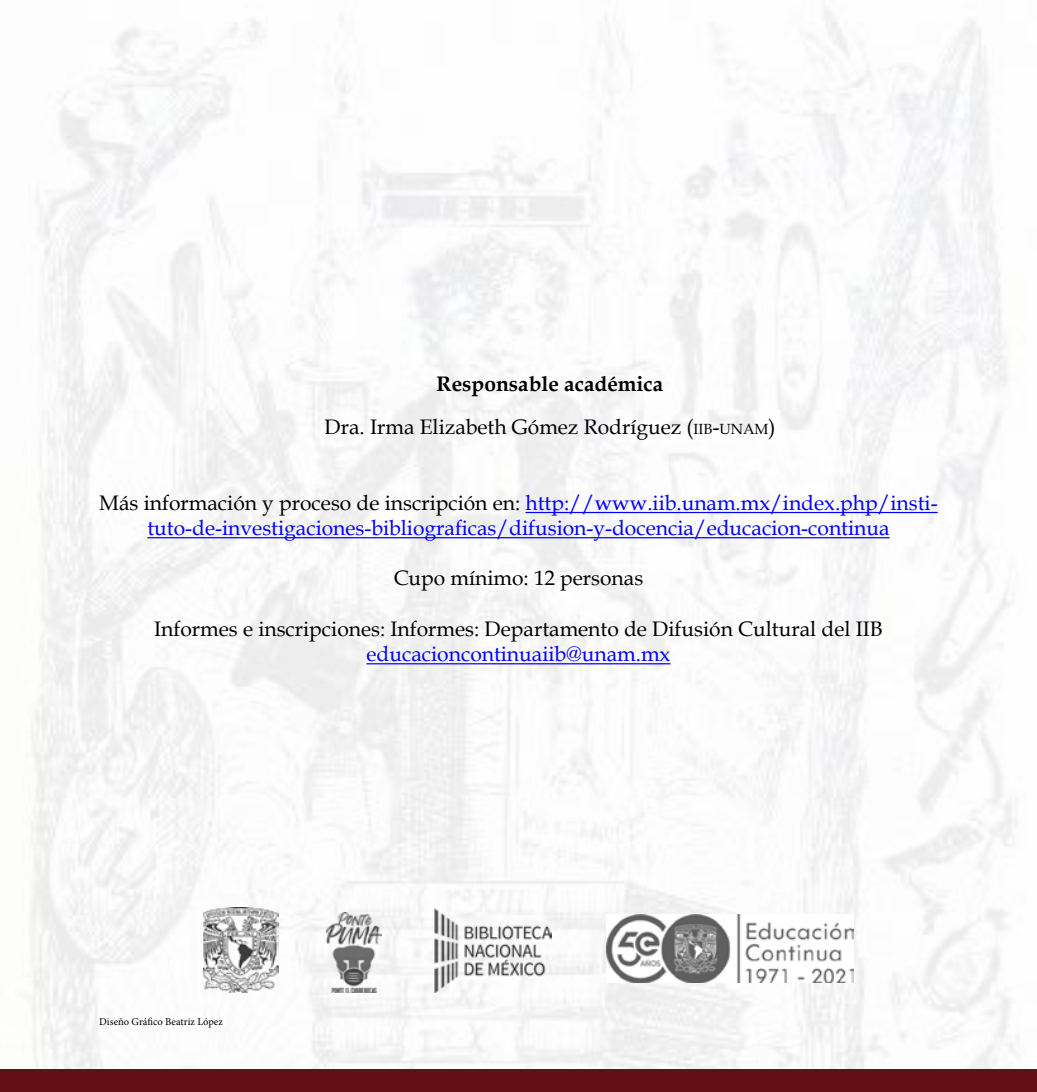
<style>
.page{position:relative;width:1037px;height:1092px;background:#fff}
.page>*{position:absolute;margin:0;border:0;box-sizing:border-box;transform-origin:0 0}
.t1{font:21px/42.7px "Book Antiqua";color:#000;text-align:center}
.t2{font:21px/25.2px "Book Antiqua";color:#00f;text-align:center}
.t3{font:10.5px "Minion Pro";color:#000}
.s1{font-weight:700}
.s2{font-size:14.7px}
.s3{font-style:inherit}
.s4{color:#000}
.s5{color:#00f}
</style>
<div class="page">
<img style="left:29px;top:9px;width:988px;height:1060px">
<div style="left:0;top:1069px;width:1037px;height:22px;background:#640f14"></div>
<img style="left:203px;top:907px;width:76px;height:85px">
<img style="left:434px;top:908px;width:117px;height:84px">
<img style="left:326px;top:912px;width:56px;height:80px">
<img style="left:606px;top:914px;width:247px;height:68px">
<hr style="left:525px;top:512px;width:413px;height:1px;background:#00f">
<hr style="left:147px;top:537px;width:742px;height:1px;background:#00f">
<hr style="left:366px;top:663px;width:304px;height:1px;background:#00f">
<p class="t1" style="left:325px;top:362px;width:452px"><span class="s1">Responsable académica<br></span>Dra. Irma Elizabeth Gómez Rodríguez (<span class="s2">IIB</span><span class="s3">-</span><span class="s2">UNAM</span>)</p>
<p class="t2" style="left:99px;top:489px;width:840px"><span class="s4">Más información y proceso de inscripción en:</span> http://www.iib.unam.mx/index.php/insti&shy;tuto-de-investigaciones-bibliograficas/difusion-y-docencia/educacion-continua</p>
<p class="t1" style="left:394px;top:556px;width:251px">Cupo mínimo: 12 personas</p>
<p class="t1" style="left:366px;top:615px;width:499px;line-height:25.2px;text-align:left;text-indent:-212px">Informes e inscripciones: Informes: Departamento de Difusión Cultural del <span class="s3">IIB </span><span class="s5">educacioncontinuaiib@unam.mx</span></p>
<p class="t3" style="left:99px;top:1014px;width:125px">Diseño Gráfico Beatriz López</p>
</div>
